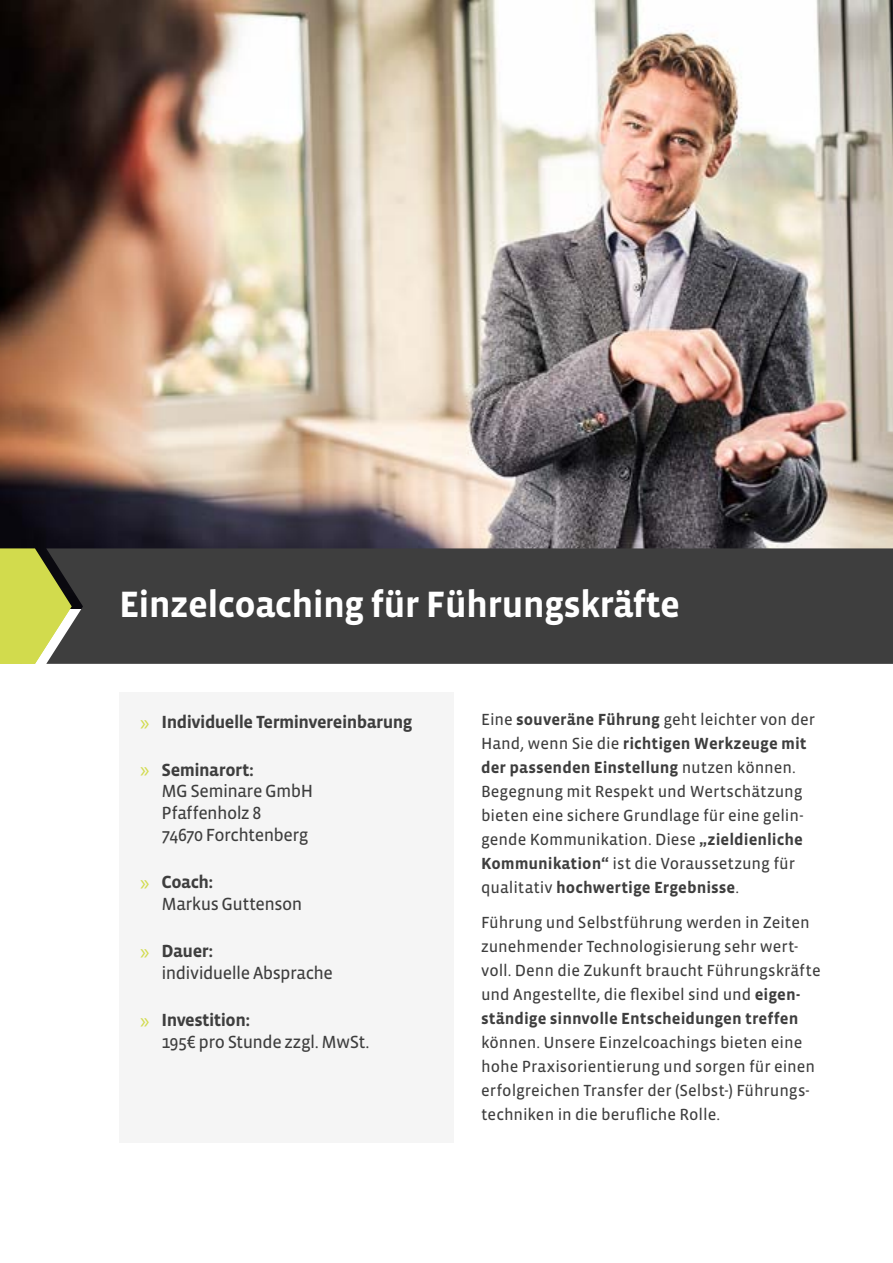
<style>
.page{position:relative;width:893px;height:1263px;background:#fff}
.page>*{position:absolute;margin:0;border:0;box-sizing:border-box;transform-origin:0 0}
.t1{font:700 37.5px "Vista Sans OTCE";letter-spacing:-.02em;color:#fff}
.t2{font:18px/21.6px "Vista Sans OTCE";letter-spacing:-.03em;color:#3e3e3e}
.t3{font:700 18px "Vista Sans OTCE";letter-spacing:-.03em;color:#3e3e3e}
.t4{font:16.5px/24px "Vista Sans OTCE";color:#3e3e3e}
.s1{font-family:"Myriad Pro";font-weight:400;font-size:22.5px;color:#d2db4d}
.s2{font-family:"Myriad Pro";font-size:22.5px;color:#d2db4d}
.s3{font-weight:700}
</style>
<div class="page">
<img style="left:0;top:0;width:893px;height:548px">
<div style="left:72px;top:548px;width:821px;height:116px;background:#3e3e3e"></div>
<svg style="left:0;top:548px;width:72px;height:116px;background:#b5bb52"></svg>
<div style="left:119px;top:692px;width:334px;height:450px;background:#f5f5f5"></div>
<h1 class="t1" style="left:119px;top:582px;width:563px">Einzelcoaching für Führungskräfte</h1>
<p class="t3" style="left:140px;top:712px;width:274px"><span class="s1">»</span> Individuelle Terminvereinbarung</p>
<p class="t2" style="left:162px;top:759px;width:153px;text-indent:-21px"><span class="s2">»</span> <span class="s3">Seminarort:<br></span>MG Seminare GmbH<br>Pfaffenholz 8<br>74670 Forchtenberg</p>
<p class="t2" style="left:162px;top:871px;width:142px;text-indent:-21px"><span class="s2">»</span> <span class="s3">Coach:<br></span>Markus Guttenson</p>
<p class="t2" style="left:162px;top:940px;width:173px;text-indent:-21px"><span class="s2">»</span> <span class="s3">Dauer:<br></span>individuelle Absprache</p>
<p class="t2" style="left:162px;top:1009px;width:210px;text-indent:-21px"><span class="s2">»</span> <span class="s3">Investition:<br></span>195€ pro Stunde zzgl. MwSt.</p>
<p class="t4" style="left:481px;top:707px;width:336px">Eine <span class="s3">souveräne Führung</span> geht leichter von der Hand, wenn Sie die <span class="s3">richtigen Werkzeuge mit der passenden Einstellung</span> nutzen können.<br>Begegnung mit Respekt und Wertschätzung bieten eine sichere Grundlage für eine gelin&shy;gende Kommunikation. Diese <span class="s3">„zieldienliche Kommunikation“</span> ist die Voraussetzung für qualitativ <span class="s3">hochwertige Ergebnisse</span>.</p>
<p class="t4" style="left:481px;top:910px;width:341px">Führung und Selbstführung werden in Zeiten zunehmender Technologisierung sehr wert&shy;voll. Denn die Zukunft braucht Führungskräfte und Angestellte, die flexibel sind und <span class="s3">eigen&shy;ständige sinnvolle Entscheidungen treffen</span></p>
<p class="t4" style="left:481px;top:1030px;width:336px">können. Unsere Einzelcoachings bieten eine hohe Praxisorientierung und sorgen für einen erfolgreichen Transfer der (Selbst-) Führungs&shy;techniken in die berufliche Rolle.</p>
</div>
